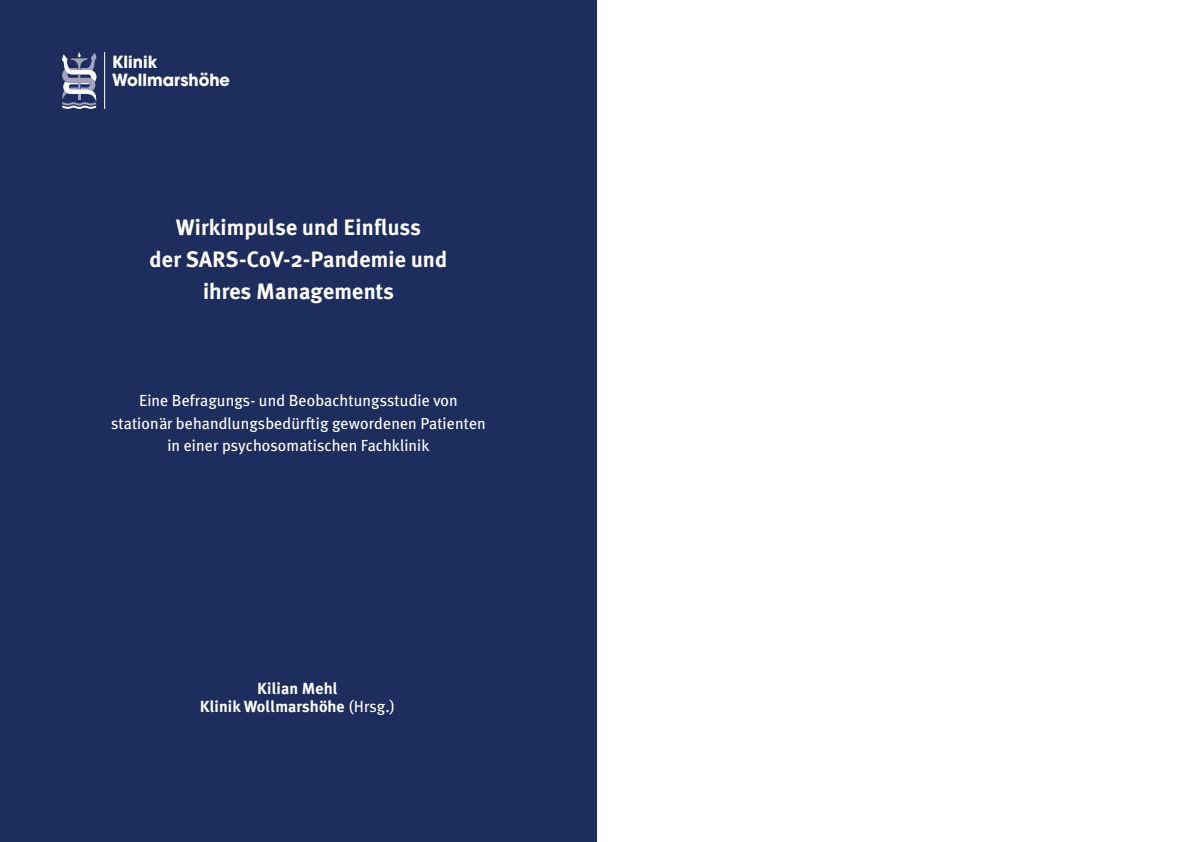
<style>
.page{position:relative;width:1191px;height:842px;background:#fff}
.page>*{position:absolute;margin:0;border:0;box-sizing:border-box;transform-origin:0 0}
.t1{font:700 22.3px/32.1px "Meta Plus";letter-spacing:.005em;color:#fff;text-align:center}
.t2{font:700 16.7px/17.4px "ITC Avant Garde Pro";color:#fff}
.t3{font:16.1px/22.3px "Meta Plus";letter-spacing:.005em;color:#fff;text-align:center}
.t4{font:700 16.1px/17.3px "Meta Plus";letter-spacing:.005em;color:#fff;text-align:center}
.s1{font-weight:400}
</style>
<div class="page">
<div style="left:0;top:0;width:596px;height:842px;background:#1d2e5e"></div>
<svg style="left:62px;top:52px;width:35px;height:57px"></svg>
<hr style="left:104px;top:52px;width:1px;height:57px;background:#fff">
<p class="t2" style="left:112px;top:55px;width:119px">Klinik<br>Wollmarshöhe</p>
<h1 class="t1" style="left:149px;top:211px;width:299px">Wirkimpulse und Einfluss<br>der SARS-CoV-2-Pandemie und ihres Managements</h1>
<p class="t3" style="left:111px;top:390px;width:376px">Eine Befragungs- und Beobachtungsstudie von stationär behandlungsbedürftig gewordenen Patienten in einer psychosomatischen Fachklinik</p>
<p class="t4" style="left:200px;top:680px;width:197px">Kilian Mehl<br>Klinik Wollmarshöhe <span class="s1">(Hrsg.)</span></p>
</div>
